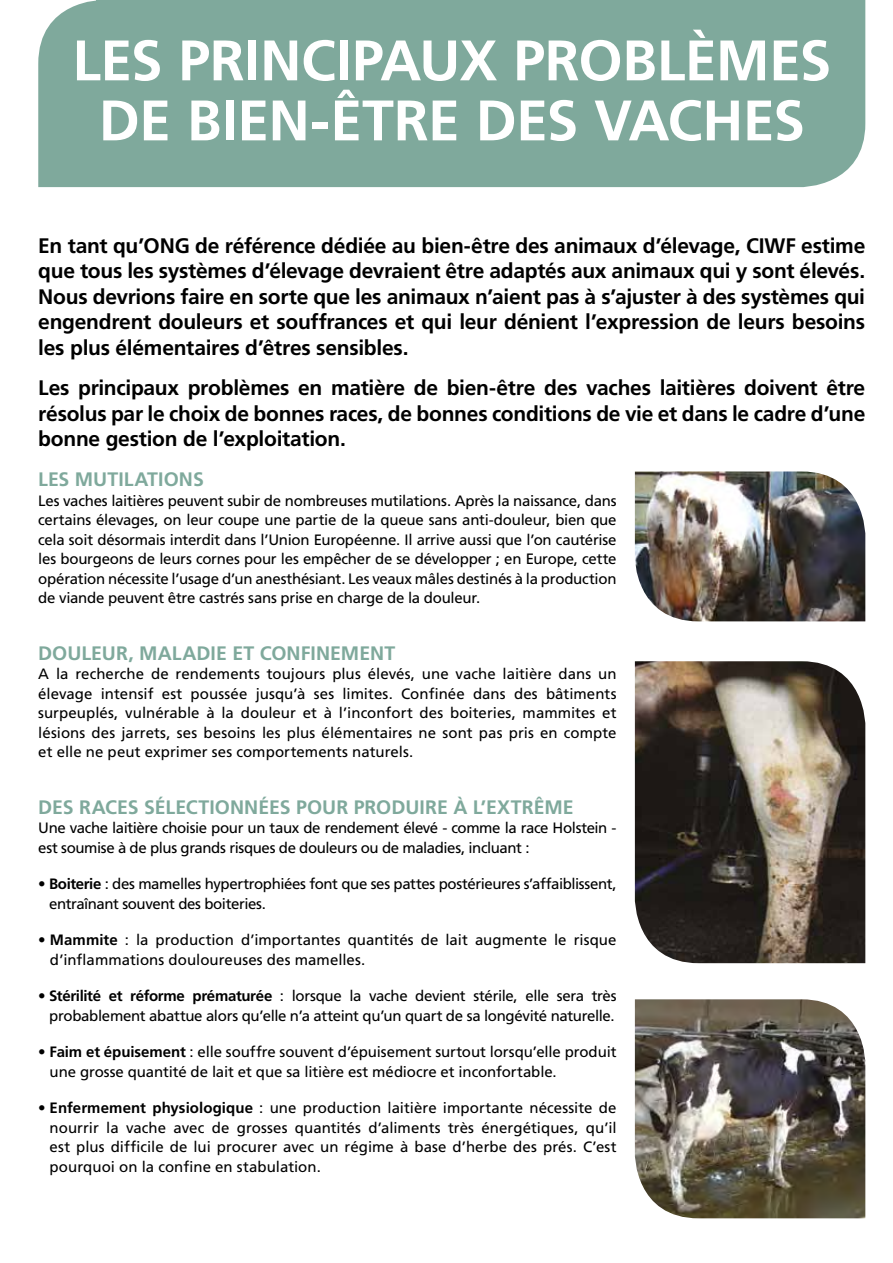
<style>
.page{position:relative;width:893px;height:1263px;background:#fff}
.page>*{position:absolute;margin:0;border:0;box-sizing:border-box;transform-origin:0 0}
.t1{font:700 57px/60px "Frutiger LT Std";letter-spacing:-.01em;color:#fff;text-align:center}
.t2{font:700 21px/25.5px "Frutiger LT Std";letter-spacing:-.015em;color:#000;text-align:justify}
.t3{font:700 19.5px "Frutiger LT Std";color:#7fa99c}
.t4{font:15px/19.5px "Frutiger LT Std";letter-spacing:-.015em;color:#000;text-align:justify}
.t5{font:15px/19.5px "Frutiger LT Std";letter-spacing:.005em;color:#000}
.s1{font-weight:700}
</style>
<div class="page">
<img style="left:635px;top:471px;width:230px;height:150px">
<img style="left:635px;top:661px;width:230px;height:302px">
<img style="left:635px;top:999px;width:230px;height:219px">
<div style="left:38px;top:0;width:827px;height:187px;background:#7fa99c"></div>
<hr style="left:97px;top:0;width:768px;height:1px;background:#7fa99c">
<h1 class="t1" style="left:72px;top:31px;width:760px">Les principaux problèmes de bien-être des vaches</h1>
<p class="t2" style="left:38px;top:233px;width:829px">En tant qu’ON G de référence dédiée au bien-être des animaux d’élevage, CIWF estime que tous les systèmes d’élevage devraient être adaptés aux animaux qui y sont élevés.<br>Nous devrions faire en sorte que les animaux n’aient pas à s’ajuster à des systèmes qui engendrent douleurs et souffrances et qui leur dénient l’expression de leurs besoins les plus élémentaires d’êtres sensibles.</p>
<h2 class="t2" style="left:38px;top:375px;width:829px">Les principaux problèmes en matière de bien-être des vaches laitières doivent être résolus par le choix de bonnes races, de bonnes conditions de vie et dans le cadre d’une bonne gestion de l’exploitation.</h2>
<h3 class="t3" style="left:38px;top:468px;width:167px">Les mutilations</h3>
<p class="t4" style="left:38px;top:491px;width:580px">Les vaches laitières peuvent subir de nombreuses mutilations. Après la naissance, dans certains élevages, on leur coupe une partie de la queue sans anti-douleur, bien que cela soit désormais interdit dans l’Union Européenne. Il arrive aussi que l’on cautérise les bourgeons de leurs cornes pour les empêcher de se développer ; en Europe, cette opération nécessite l’usage d’un anesthésiant. Les veaux mâles destinés à la production de viande peuvent être castrés sans prise en charge de la douleur.</p>
<h3 class="t3" style="left:38px;top:641px;width:358px">Douleur, maladie et confinement</h3>
<p class="t4" style="left:38px;top:664px;width:580px">A la recherche de rendements toujours plus élevés, une vache laitière dans un élevage intensif est poussée jusqu’à ses limites. Confinée dans des bâtiments surpeuplés, vulnérable à la douleur et à l’inconfort des boiteries, mammites et lésions des jarrets, ses besoins les plus élémentaires ne sont pas pris en compte et elle ne peut exprimer ses comportements naturels.</p>
<h3 class="t3" style="left:38px;top:796px;width:537px">Des races sélectionnées pour produire à l’extrême</h3>
<p class="t4" style="left:38px;top:818px;width:580px">Une vache laitière choisie pour un taux de rendement élevé - comme la race Holstein - est soumise à de plus grands risques de douleurs ou de maladies, incluant :</p>
<p class="t4" style="left:49px;top:874px;width:569px;text-indent:-11px">• <span class="s1">Boiterie</span> : des mamelles hypertrophiées font que ses pattes postérieures s’affaiblissent, entraînant souvent des boiteries.</p>
<p class="t5" style="left:50px;top:930px;width:568px;text-indent:-12px">• <span class="s1">Mammite</span> : la production d’importantes quantités de lait augmente le risque d’inflammations douloureuses des mamelles.</p>
<p class="t4" style="left:38px;top:986px;width:580px;text-align:right">• <span class="s1">Stérilité et réforme prématurée</span> : lorsque la vache devient stérile, elle sera très probablement abattue alors qu’elle n’a atteint qu’un quart de sa longévité naturelle.</p>
<p class="t4" style="left:50px;top:1042px;width:568px;text-indent:-11px">• <span class="s1">Faim et épuisement</span> : elle souffre souvent d’épuisement surtout lorsqu’elle produit une grosse quantité de lait et que sa litière est médiocre et inconfortable.</p>
<p class="t4" style="left:50px;top:1098px;width:568px;text-indent:-11px">• <span class="s1">Enfermement physiologique</span> : une production laitière importante nécessite de nourrir la vache avec de grosses quantités d’aliments très énergétiques, qu’il est plus difficile de lui procurer avec un régime à base d’herbe des prés. C’est pourquoi on la confine en stabulation.</p>
</div>
